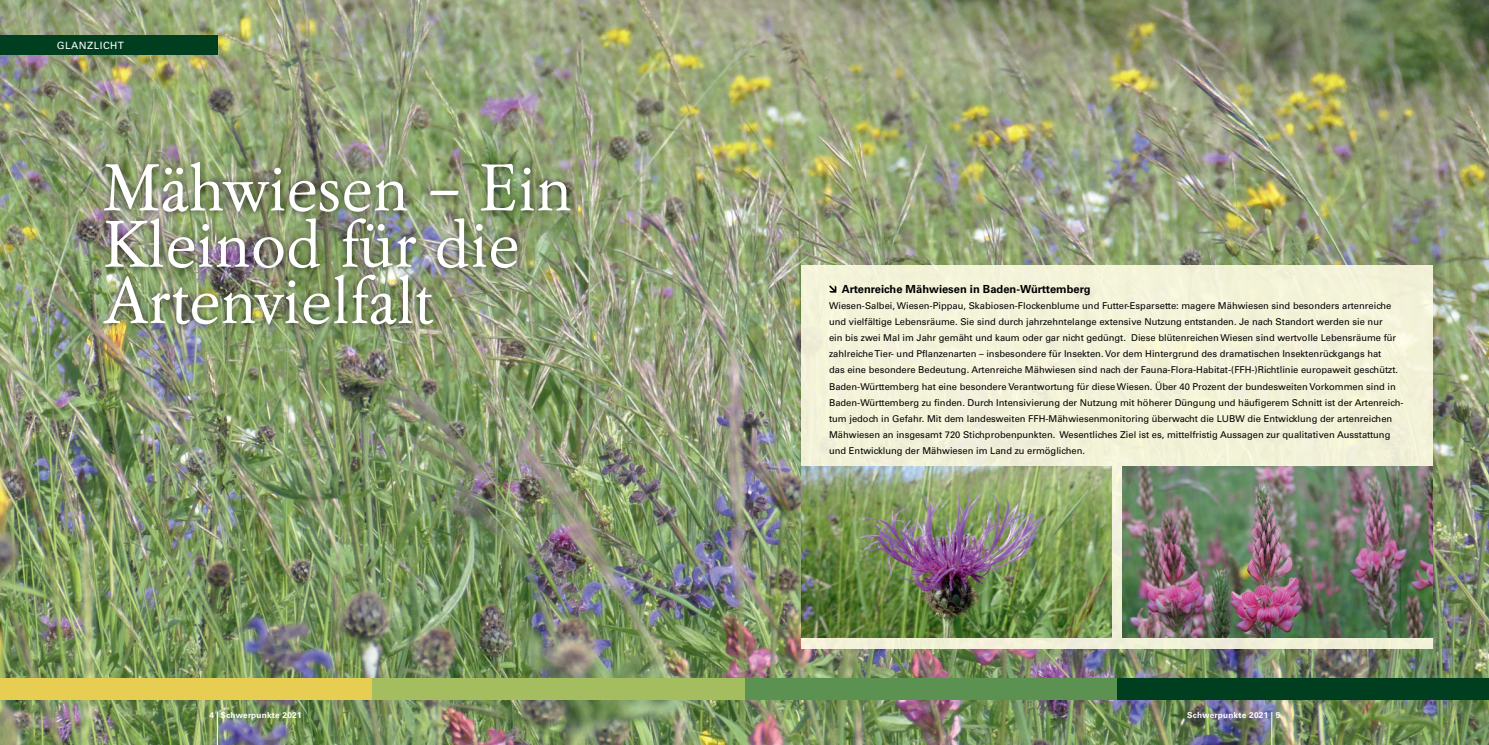
<style>
.page{position:relative;width:1489px;height:745px;background:#fff}
.page>*{position:absolute;margin:0;border:0;box-sizing:border-box;transform-origin:0 0}
.H2-Hauptthema_-_Head{font:68.62px/56.2px "Garamontfor LUBWB";letter-spacing:.005em;color:#fff}
.H3-Kastentext_Head{font:700 11.12px "Universfor LUBW 65";color:#000}
.H1-Rubrik{font:10px "Universfor LUBW 55 Roman";letter-spacing:.05em;color:#fff}
.Kastentext{font:9.38px/16.1px "Universfor LUBW 55 Roman";color:#000}
.t1{font:700 8.25px "Universfor LUBW 65";letter-spacing:.03em;color:#fff}
</style>
<div class="page">
<img style="left:0;top:0;width:1488px;height:744px">
<div style="left:0;top:677px;width:372px;height:22px;background:#e8cd53"></div>
<div style="left:372px;top:677px;width:373px;height:22px;background:#a4be5f"></div>
<div style="left:745px;top:677px;width:372px;height:22px;background:#5b9151"></div>
<div style="left:1117px;top:677px;width:371px;height:22px;background:#003e20"></div>
<div style="left:96px;top:155px;width:482px;height:177px;background:#000;opacity:.61"></div>
<div style="left:0;top:35px;width:217px;height:20px;background:#003e20"></div>
<hr style="left:217px;top:711px;width:1px;height:33px;background:#fff">
<hr style="left:1271px;top:711px;width:1px;height:33px;background:#fff">
<div style="left:801px;top:265px;width:630px;height:383px;background:#f3f3d9"></div>
<svg style="left:829px;top:285px;width:7px;height:7px"></svg>
<img style="left:1122px;top:466px;width:309px;height:170px">
<img style="left:801px;top:466px;width:310px;height:170px">
<h1 class="H1-Rubrik" style="left:57px;top:39px;width:69px">GLANZLICHT</h1>
<h2 class="H2-Hauptthema_-_Head" style="left:103px;top:162px;width:470px">Mähwiesen – Ein<br>Kleinod für die<br>Artenvielfalt</h2>
<h3 class="H3-Kastentext_Head" style="left:841px;top:282px;width:250px">Artenreiche Mähwiesen in Baden-Württemberg</h3>
<p class="Kastentext" style="left:829px;top:297px;width:576px">Wiesen-Salbei, Wiesen-Pippau, Skabiosen-Flockenblume und Futter-Esparsette: magere Mähwiesen sind besonders artenreiche und vielfältige Lebensräume. Sie sind durch jahrzehntelange extensive Nutzung entstanden. Je nach Standort werden sie nur<br>ein bis zwei Mal im Jahr gemäht und kaum oder gar nicht gedüngt. Diese blütenreichen Wiesen sind wertvolle Lebensräume für zahlreiche Tier- und Pflanzenarten – insbesondere für Insekten. Vor dem Hintergrund des dramatischen Insektenrückgangs hat<br>das eine besondere Bedeutung. Artenreiche Mähwiesen sind nach der Fauna-Flora-Habitat-(FFH-)Richtlinie europaweit geschützt.<br>Baden-Württemberg hat eine besondere Verantwortung für diese Wiesen. Über 40 Prozent der bundesweiten Vorkommen sind in Baden-Württemberg zu finden. Durch Intensivierung der Nutzung mit höherer Düngung und häufigerem Schnitt ist der Artenreich&shy;tum jedoch in Gefahr. Mit dem landesweiten FFH-Mähwiesenmonitoring überwacht die LUBW die Entwicklung der artenreichen Mähwiesen an insgesamt 720 Stichprobenpunkten. Wesentliches Ziel ist es, mittelfristig Aussagen zur qualitativen Ausstattung und Entwicklung der Mähwiesen im Land zu ermöglichen.</p>
<p class="t1" style="left:209px;top:710px;width:94px">4 Schwerpunkte 2021</p>
<p class="t1" style="left:1186px;top:710px;width:95px">Schwerpunkte 2021 5</p>
</div>
